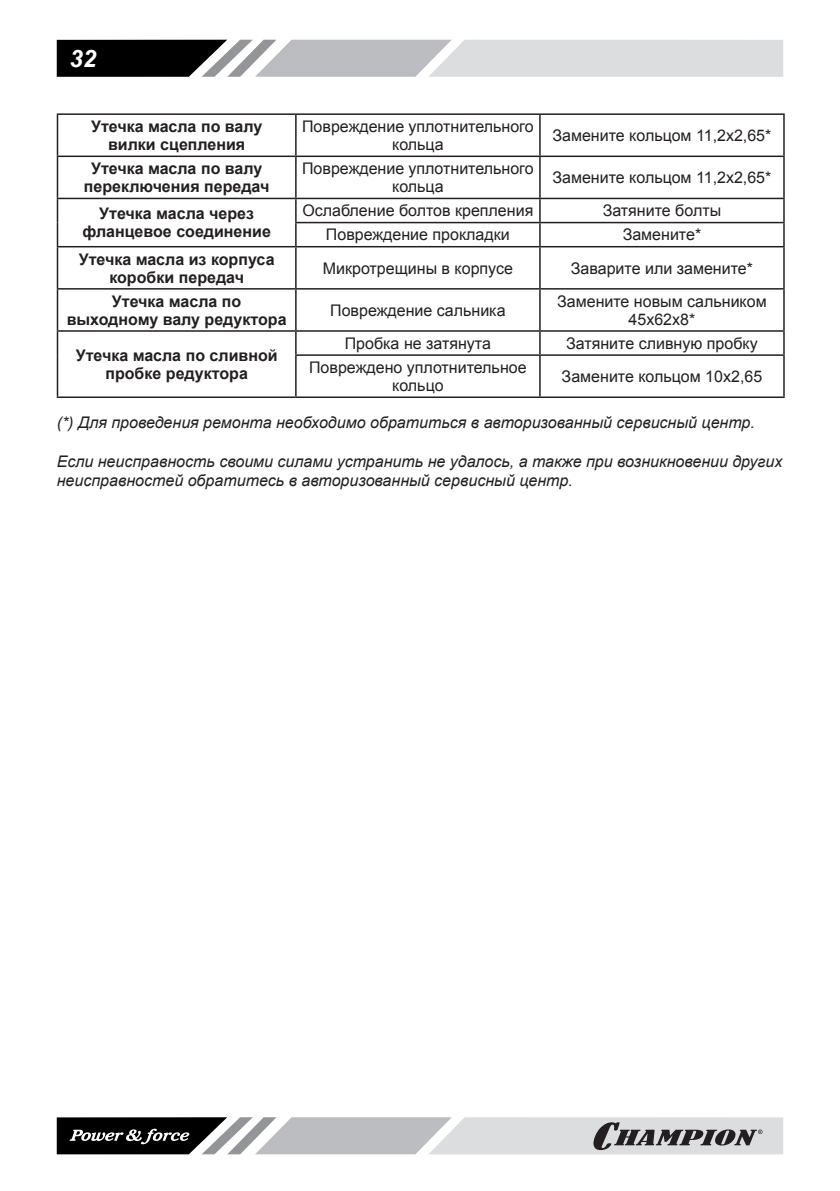
<style>
.page{position:relative;width:840px;height:1191px;background:#fff}
.page>*{position:absolute;margin:0;border:0;box-sizing:border-box;transform-origin:0 0}
.t1{font:italic 700 24px "Arial";color:#fff}
.Таблица_8п_без_перен{font:16px/18px "Arial";color:#231f20;text-align:center}
.Текст_основной{font:700 16px/18px "Arial";color:#231f20;text-align:center}
.Таблица_сноска{font:italic 16px/19.2px "Arial";color:#231f20}
</style>
<div class="page">
<svg style="left:57px;top:40px;width:725px;height:37px;background:#a7a8a9"></svg>
<svg style="left:57px;top:1117px;width:725px;height:37px;background:#a1a1a3"></svg>
<hr style="left:57px;top:113px;width:239px;height:2px;background:#231f20">
<hr style="left:57px;top:115px;width:1px;height:41px;background:#231f20">
<hr style="left:296px;top:113px;width:243px;height:2px;background:#231f20">
<hr style="left:295px;top:115px;width:1px;height:41px;background:#231f20">
<hr style="left:539px;top:113px;width:245px;height:2px;background:#231f20">
<hr style="left:539px;top:115px;width:1px;height:41px;background:#231f20">
<hr style="left:782px;top:115px;width:2px;height:41px;background:#231f20">
<hr style="left:57px;top:156px;width:239px;height:1px;background:#231f20">
<hr style="left:57px;top:157px;width:1px;height:41px;background:#231f20">
<hr style="left:296px;top:156px;width:243px;height:1px;background:#231f20">
<hr style="left:295px;top:157px;width:1px;height:41px;background:#231f20">
<hr style="left:539px;top:156px;width:245px;height:1px;background:#231f20">
<hr style="left:539px;top:157px;width:1px;height:41px;background:#231f20">
<hr style="left:782px;top:157px;width:2px;height:41px;background:#231f20">
<hr style="left:57px;top:198px;width:239px;height:1px;background:#231f20">
<hr style="left:296px;top:198px;width:243px;height:1px;background:#231f20">
<hr style="left:539px;top:198px;width:245px;height:1px;background:#231f20">
<hr style="left:782px;top:199px;width:2px;height:23px;background:#231f20">
<svg style="left:57px;top:199px;width:1px;height:47px"></svg>
<hr style="left:295px;top:222px;width:244px;height:1px;background:#231f20">
<svg style="left:295px;top:199px;width:1px;height:47px"></svg>
<hr style="left:539px;top:222px;width:245px;height:1px;background:#231f20">
<svg style="left:539px;top:199px;width:1px;height:47px"></svg>
<hr style="left:782px;top:223px;width:2px;height:23px;background:#231f20">
<hr style="left:57px;top:246px;width:239px;height:1px;background:#231f20">
<hr style="left:57px;top:247px;width:1px;height:41px;background:#231f20">
<hr style="left:296px;top:246px;width:243px;height:1px;background:#231f20">
<hr style="left:295px;top:247px;width:1px;height:41px;background:#231f20">
<hr style="left:539px;top:246px;width:245px;height:1px;background:#231f20">
<hr style="left:539px;top:247px;width:1px;height:41px;background:#231f20">
<hr style="left:782px;top:247px;width:2px;height:41px;background:#231f20">
<hr style="left:57px;top:288px;width:239px;height:1px;background:#231f20">
<hr style="left:57px;top:289px;width:1px;height:41px;background:#231f20">
<hr style="left:296px;top:288px;width:243px;height:1px;background:#231f20">
<hr style="left:295px;top:289px;width:1px;height:41px;background:#231f20">
<hr style="left:539px;top:288px;width:245px;height:1px;background:#231f20">
<hr style="left:539px;top:289px;width:1px;height:41px;background:#231f20">
<hr style="left:782px;top:289px;width:2px;height:41px;background:#231f20">
<hr style="left:57px;top:330px;width:239px;height:2px;background:#231f20">
<svg style="left:57px;top:332px;width:1px;height:23px"></svg>
<hr style="left:296px;top:330px;width:243px;height:2px;background:#231f20">
<svg style="left:295px;top:332px;width:1px;height:22px"></svg>
<hr style="left:539px;top:330px;width:245px;height:2px;background:#231f20">
<svg style="left:539px;top:332px;width:1px;height:22px"></svg>
<hr style="left:782px;top:332px;width:2px;height:22px;background:#231f20">
<hr style="left:57px;top:355px;width:1px;height:41px;background:#231f20">
<hr style="left:295px;top:354px;width:244px;height:2px;background:#231f20">
<hr style="left:295px;top:356px;width:1px;height:40px;background:#231f20">
<hr style="left:539px;top:354px;width:245px;height:2px;background:#231f20">
<hr style="left:539px;top:356px;width:1px;height:40px;background:#231f20">
<hr style="left:782px;top:356px;width:2px;height:40px;background:#231f20">
<hr style="left:57px;top:396px;width:239px;height:2px;background:#231f20">
<hr style="left:296px;top:396px;width:243px;height:2px;background:#231f20">
<hr style="left:539px;top:396px;width:245px;height:2px;background:#231f20">
<h1 class="t1" style="left:70px;top:42px;width:28px">32</h1>
<p class="Текст_основной" style="left:91px;top:118px;width:173px">Утечка масла по валу вилки сцепления</p>
<p class="Таблица_8п_без_перен" style="left:302px;top:118px;width:233px">Повреждение уплотнительного кольца</p>
<p class="Таблица_8п_без_перен" style="left:552px;top:127px;width:220px">Замените кольцом 11,2x2,65*</p>
<p class="Текст_основной" style="left:84px;top:160px;width:187px">Утечка масла по валу переключения передач</p>
<p class="Таблица_8п_без_перен" style="left:302px;top:160px;width:233px">Повреждение уплотнительного кольца</p>
<p class="Таблица_8п_без_перен" style="left:552px;top:169px;width:220px">Замените кольцом 11,2x2,65*</p>
<p class="Текст_основной" style="left:82px;top:205px;width:190px">Утечка масла через фланцевое соединение</p>
<p class="Таблица_8п_без_перен" style="left:302px;top:202px;width:232px">Ослабление болтов крепления</p>
<p class="Таблица_8п_без_перен" style="left:602px;top:202px;width:120px">Затяните болты</p>
<p class="Таблица_8п_без_перен" style="left:326px;top:226px;width:185px">Повреждение прокладки</p>
<p class="Таблица_8п_без_перен" style="left:622px;top:226px;width:80px">Замените*</p>
<p class="Текст_основной" style="left:79px;top:250px;width:197px">Утечка масла из корпуса коробки передач</p>
<p class="Таблица_8п_без_перен" style="left:322px;top:259px;width:192px">Микротрещины в корпусе</p>
<p class="Таблица_8п_без_перен" style="left:570px;top:259px;width:183px">Заварите или замените*</p>
<p class="Текст_основной" style="left:67px;top:292px;width:221px">Утечка масла по выходному валу редуктора</p>
<p class="Таблица_8п_без_перен" style="left:330px;top:301px;width:177px">Повреждение сальника</p>
<p class="Таблица_8п_без_перен" style="left:557px;top:292px;width:211px">Замените новым сальником<br>45х62х8*</p>
<p class="Текст_основной" style="left:76px;top:347px;width:203px">Утечка масла по сливной пробке редуктора</p>
<p class="Таблица_8п_без_перен" style="left:344px;top:334px;width:148px">Пробка не затянута</p>
<p class="Таблица_8п_без_перен" style="left:566px;top:334px;width:193px">Затяните сливную пробку</p>
<p class="Таблица_8п_без_перен" style="left:309px;top:358px;width:219px">Повреждено уплотнительное кольцо</p>
<p class="Таблица_8п_без_перен" style="left:561px;top:367px;width:202px">Замените кольцом 10х2,65</p>
<p class="Таблица_сноска" style="left:57px;top:413px;width:699px">(*) Для проведения ремонта необходимо обратиться в авторизованный сервисный центр.</p>
<p class="Таблица_сноска" style="left:57px;top:452px;width:726px">Если неисправность своими силами устранить не удалось, а также при возникновении других неисправностей обратитесь в авторизованный сервисный центр.</p>
</div>
